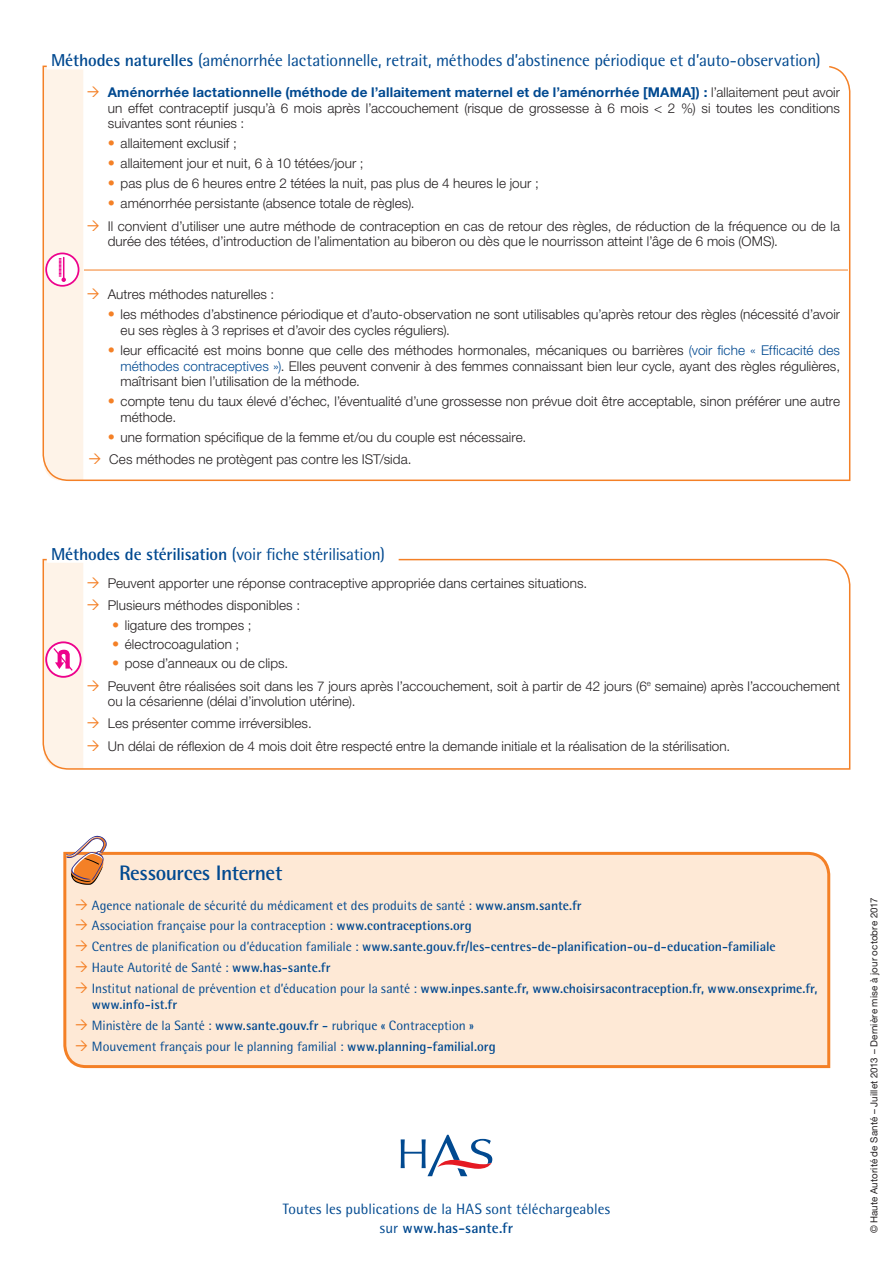
<style>
.page{position:relative;width:893px;height:1263px;background:#fff}
.page>*{position:absolute;margin:0;border:0;box-sizing:border-box;transform-origin:0 0}
.Titre{font:700 21px "Rotis Semi Sans Std";letter-spacing:-.02em;color:#014990}
.Titre_11_bleu{font:17.25px "Rotis Semi Sans Std";letter-spacing:-.01em;color:#014990}
.t1{font:15px "Rotis Semi Sans Std";letter-spacing:.005em;color:#014990}
.t2{font:700 15px "Rotis Semi Sans Std";letter-spacing:.01em;color:#014990}
.t3{font:300 13.5px/15.8px "Helvetica Neue LT Std";letter-spacing:.005em;color:#231f20}
.t4{font:13.5px "Rotis Semi Sans Std";color:#014990}
.Texte{font:700 13.5px "Rotis Semi Sans Std";color:#014990}
.t5{font:9.75px "Helvetica Neue LT Std";letter-spacing:.015em;color:#231f20}
.s1{font-weight:700}
.s2{font-weight:700;color:#014990}
.s3{font-weight:400;font-size:14.25px;color:#f48026}
.s4{color:#014990}
.s5{font-weight:400}
</style>
<div class="page">
<svg style="left:401px;top:1135px;width:91px;height:41px"></svg>
<div style="left:63px;top:851px;width:768px;height:218px;background:#fee9d6"></div>
<svg style="left:67px;top:836px;width:40px;height:49px"></svg>
<svg style="left:42px;top:558px;width:809px;height:212px"></svg>
<svg style="left:42px;top:65px;width:809px;height:417px"></svg>
<svg style="left:76px;top:899px;width:11px;height:11px"></svg>
<svg style="left:76px;top:920px;width:11px;height:10px"></svg>
<svg style="left:76px;top:941px;width:11px;height:10px"></svg>
<svg style="left:76px;top:961px;width:11px;height:11px"></svg>
<svg style="left:76px;top:982px;width:11px;height:11px"></svg>
<svg style="left:76px;top:1019px;width:11px;height:11px"></svg>
<svg style="left:76px;top:1040px;width:11px;height:11px"></svg>
<svg style="left:44px;top:558px;width:355px;height:210px"></svg>
<svg style="left:44px;top:65px;width:785px;height:415px"></svg>
<p class="Titre_11_bleu" style="left:51px;top:50px;width:771px"><span class="s1">Méthodes naturelles</span> (aménorrhée lactationnelle, retrait, méthodes d’abstinence périodique et d’auto-observation)</p>
<p class="t3" style="left:108px;top:84px;width:734px;text-align:justify"><span class="s2">Aménorrhée lactationnelle (méthode de l’allaitement maternel et de l’aménorrhée [MAMA]) :</span> l’allaitement peut avoir un effet contraceptif jusqu’à 6 mois après l’accouchement (risque de grossesse à 6 mois &lt; 2 %) si toutes les conditions suivantes sont réunies :</p>
<p class="t3" style="left:108px;top:135px;width:131px"><span class="s3">•</span> allaitement exclusif ;</p>
<p class="t3" style="left:108px;top:155px;width:257px"><span class="s3">•</span> allaitement jour et nuit, 6 à 10 tétées/jour ;</p>
<p class="t3" style="left:108px;top:175px;width:432px"><span class="s3">•</span> pas plus de 6 heures entre 2 tétées la nuit, pas plus de 4 heures le jour ;</p>
<p class="t3" style="left:108px;top:195px;width:308px"><span class="s3">•</span> aménorrhée persistante (absence totale de règles).</p>
<p class="t3" style="left:108px;top:218px;width:734px">Il convient d’utiliser une autre méthode de contraception en cas de retour des règles, de réduction de la fréquence ou de la durée des tétées, d’introduction de l’alimentation au biberon ou dès que le nourrisson atteint l’âge de 6 mois (OMS).</p>
<p class="t3" style="left:108px;top:286px;width:168px">Autres méthodes naturelles :</p>
<p class="t3" style="left:121px;top:306px;width:721px;text-indent:-13px"><span class="s3">•</span> les méthodes d’abstinence périodique et d’auto-observation ne sont utilisables qu’après retour des règles (nécessité d’avoir eu ses règles à 3 reprises et d’avoir des cycles réguliers).</p>
<p class="t3" style="left:121px;top:342px;width:721px;text-align:justify;text-indent:-13px"><span class="s3">•</span> leur efficacité est moins bonne que celle des méthodes hormonales, mécaniques ou barrières <span class="s4">(voir fiche « Efficacité des méthodes contraceptives »)</span>. Elles peuvent convenir à des femmes connaissant bien leur cycle, ayant des règles régulières, maîtrisant bien l’utilisation de la méthode.</p>
<p class="t3" style="left:121px;top:393px;width:721px;text-indent:-13px"><span class="s3">•</span> compte tenu du taux élevé d’échec, l’éventualité d’une grossesse non prévue doit être acceptable, sinon préférer une autre méthode.</p>
<p class="t3" style="left:108px;top:429px;width:420px"><span class="s3">•</span> une formation spécifique de la femme et/ou du couple est nécessaire.</p>
<p class="t3" style="left:109px;top:451px;width:304px">Ces méthodes ne protègent pas contre les IST/sida.</p>
<p class="Titre_11_bleu" style="left:51px;top:544px;width:335px"><span class="s1">Méthodes de stérilisation</span> (voir fiche stérilisation)</p>
<p class="t3" style="left:108px;top:575px;width:481px">Peuvent apporter une réponse contraceptive appropriée dans certaines situations.</p>
<p class="t3" style="left:108px;top:597px;width:194px">Plusieurs méthodes disponibles :</p>
<p class="t3" style="left:112px;top:617px;width:141px"><span class="s3">•</span> ligature des trompes ;</p>
<p class="t3" style="left:112px;top:636px;width:129px"><span class="s3">•</span> électrocoagulation ;</p>
<p class="t3" style="left:112px;top:655px;width:178px"><span class="s3">•</span> pose d’anneaux ou de clips.</p>
<p class="t3" style="left:108px;top:678px;width:734px">Peuvent être réalisées soit dans les 7 jours après l’accouchement, soit à partir de 42 jours (6<sup>e</sup> semaine) après l’accouchement ou la césarienne (délai d’involution utérine).</p>
<p class="t3" style="left:108px;top:715px;width:205px">Les présenter comme irréversibles.</p>
<p class="t3" style="left:108px;top:738px;width:624px">Un délai de réflexion de 4 mois doit être respecté entre la demande initiale et la réalisation de la stérilisation.</p>
<p class="Titre" style="left:119px;top:860px;width:165px">Ressources Internet</p>
<p class="t4" style="left:92px;top:897px;width:491px">Agence nationale de sécurité du médicament et des produits de santé : <span class="s1">www.ansm.sante.fr</span></p>
<p class="t4" style="left:92px;top:918px;width:381px">Association française pour la contraception : <span class="s1">www.contraceptions.org</span></p>
<p class="Texte" style="left:92px;top:938px;width:685px"><span class="s5">Centres de planification ou d’éducation familiale :</span> www.sante.gouv.fr/les-centres-de-planification-ou-d-education-familiale</p>
<p class="t4" style="left:92px;top:959px;width:240px">Haute Autorité de Santé : <span class="s1">www.has-sante.fr</span></p>
<p class="Texte" style="left:92px;top:980px;width:727px"><span class="s5">Institut national de prévention et d’éducation pour la santé :</span> www.inpes.sante.fr, www.choisirsacontraception.fr, www.onsexprime.fr,</p>
<p class="Texte" style="left:92px;top:996px;width:87px">www.info-ist.fr</p>
<p class="t4" style="left:92px;top:1017px;width:384px">Ministère de la Santé : <span class="s1">www.sante.gouv.fr -</span> rubrique « Contraception »</p>
<p class="t4" style="left:92px;top:1038px;width:405px">Mouvement français pour le planning familial : <span class="s1">www.planning-familial.org</span></p>
<p class="t1" style="left:283px;top:1200px;width:329px">Toutes les publications de la HAS sont téléchargeables</p>
<p class="t2" style="left:380px;top:1219px;width:135px"><span class="s5">sur</span> www.has-sante.fr</p>
<p class="t5" style="left:868px;top:1233px;width:337px;rotate:-90deg">© Haute Autorité de Santé – Juillet 2013 – Dernière mise à jour octobre 2017</p>
</div>
